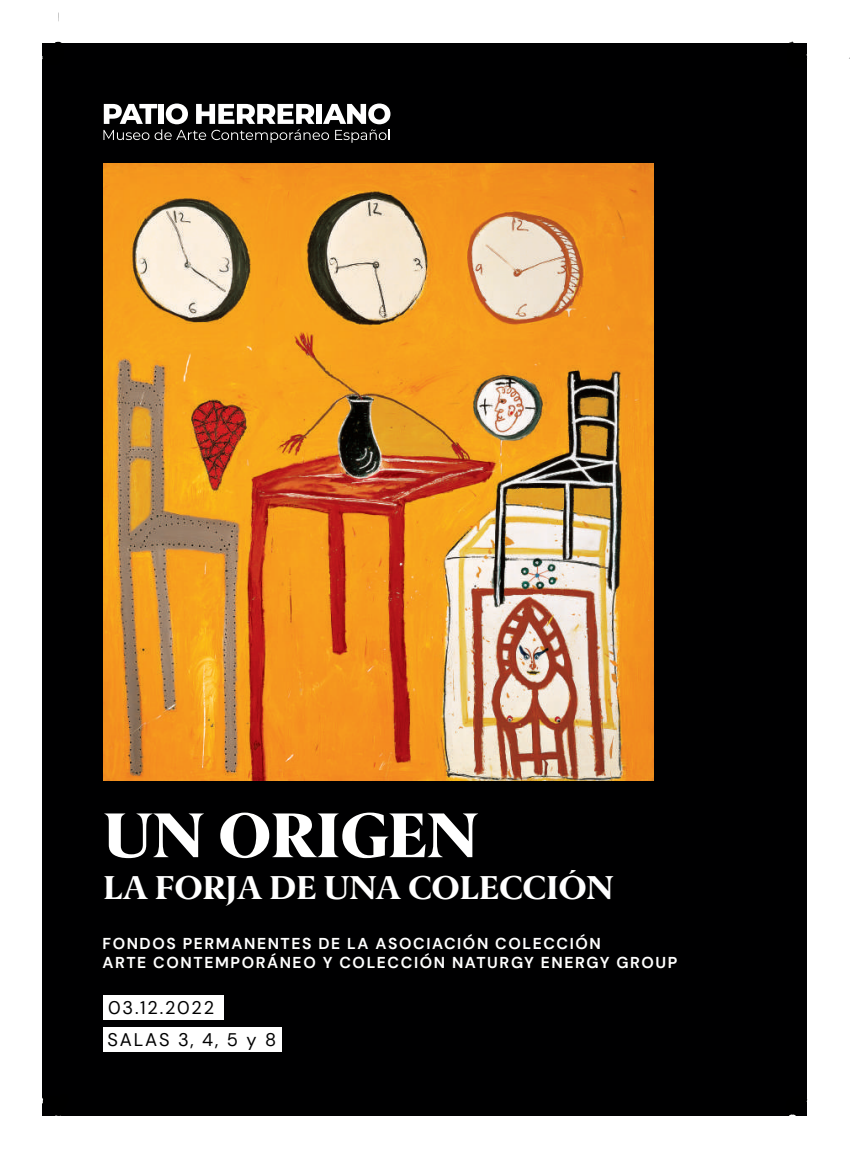
<style>
.page{position:relative;width:850px;height:1158px;background:#fff}
.page>*{position:absolute;margin:0;border:0;box-sizing:border-box;transform-origin:0 0}
.t1{font:900 63.35px "Berlingske Serif";letter-spacing:-.005em;color:#fff}
.t2{font:800 33.25px "Berlingske Serif";letter-spacing:-.01em;color:#fff}
.t3{font:18.2px/31.5px "DM Sans";letter-spacing:.1em;color:#000001}
.t4{font:700 15.75px/19.2px "DM Sans";letter-spacing:.1em;color:#fff}
</style>
<div class="page">
<div style="left:43px;top:43px;width:764px;height:1071px;background:#000001"></div>
<svg style="left:103px;top:103px;width:287px;height:40px"></svg>
<img style="left:103px;top:163px;width:551px;height:617px">
<div style="left:103px;top:995px;width:120px;height:24px;background:#fff"></div>
<div style="left:103px;top:1026px;width:179px;height:25px;background:#fff"></div>
<svg style="left:42px;top:12px;width:20px;height:53px"></svg>
<svg style="left:42px;top:1093px;width:27px;height:23px"></svg>
<svg style="left:785px;top:1099px;width:23px;height:17px"></svg>
<h1 class="t1" style="left:103px;top:783px;width:377px">UN ORIGEN</h1>
<h2 class="t2" style="left:103px;top:863px;width:512px">LA FORJA DE UNA COLECCIÓN</h2>
<p class="t4" style="left:102px;top:933px;width:576px">FONDOS PERMANENTES DE LA ASOCIACIÓN COLECCIÓN<br>ARTE CONTEMPORÁNEO Y COLECCIÓN NATURGY ENERGY GROUP</p>
<p class="t3" style="left:107px;top:991px;width:170px">03.12.2022<br>SALAS 3, 4, 5 y 8</p>
</div>
